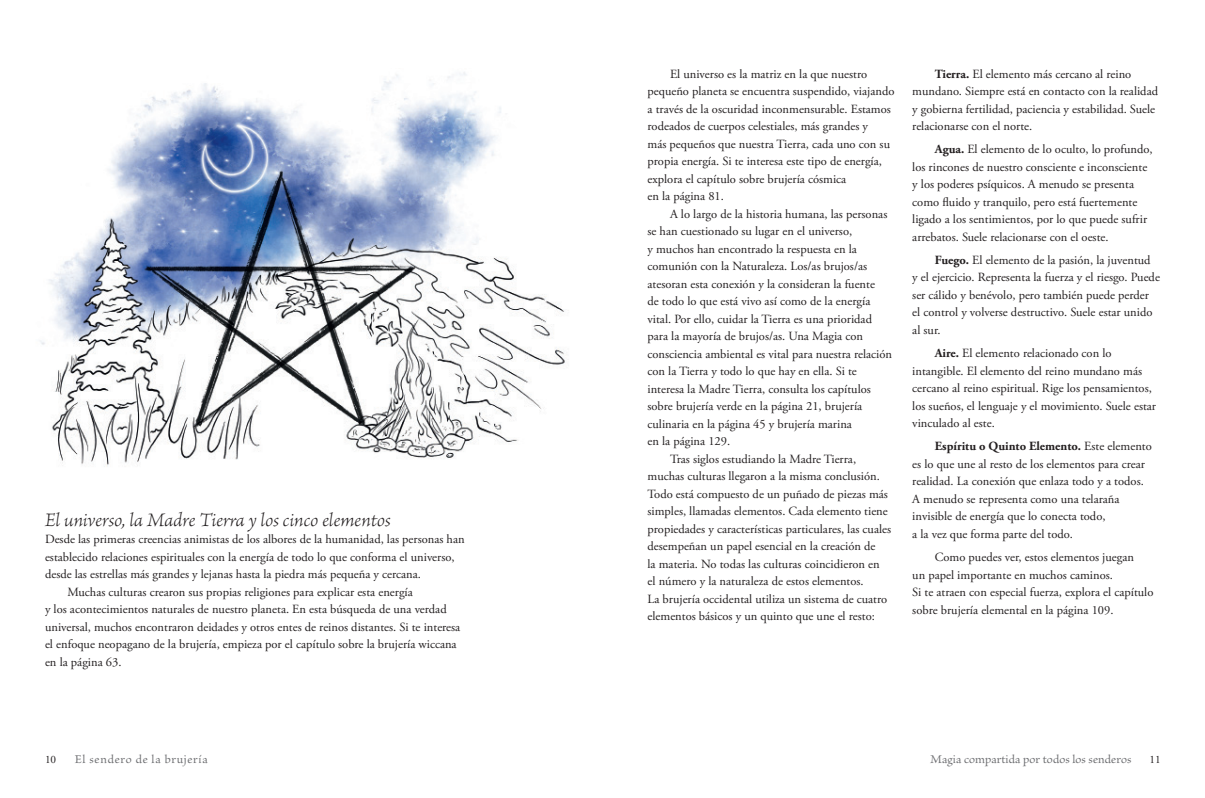
<style>
.page{position:relative;width:1205px;height:798px;background:#fff}
.page>*{position:absolute;margin:0;border:0;box-sizing:border-box;transform-origin:0 0}
.t1{font:italic 300 20px "Brioso Pro";color:#231f20}
.t2{font:12.5px/17.5px "Adobe Garamond Pro";color:#231f20}
.t3{font:12.5px "Brioso Pro";letter-spacing:.01em;color:#6c6d70}
.t4{font:12.5px "Brioso Pro";letter-spacing:.06em;color:#6c6d70}
.t5{font:11.25px "Adobe Garamond Pro";color:#231f20}
.s1{font-weight:700}
</style>
<div class="page">
<img style="left:40px;top:72px;width:525px;height:395px">
<h1 class="t1" style="left:45px;top:507px;width:347px">El universo, la Madre Tierra y los cinco elementos</h1>
<p class="t2" style="left:45px;top:530px;width:421px">Desde las primeras creencias animistas de los albores de la humanidad, las personas han</p>
<p class="t2" style="left:45px;top:548px;width:411px">establecido relaciones espirituales con la energía de todo lo que conforma el universo,</p>
<p class="t2" style="left:45px;top:565px;width:377px">desde las estrellas más grandes y lejanas hasta la piedra más pequeña y cercana.</p>
<p class="t2" style="left:68px;top:583px;width:347px">Muchas culturas crearon sus propias religiones para explicar esta energía</p>
<p class="t2" style="left:45px;top:600px;width:403px">y los acontecimientos naturales de nuestro planeta. En esta búsqueda de una verdad</p>
<p class="t2" style="left:45px;top:618px;width:417px">universal, muchos encontraron deidades y otros entes de reinos distantes. Si te interesa</p>
<p class="t2" style="left:45px;top:635px;width:413px">el enfoque neopagano de la brujería, empieza por el capítulo sobre la brujería wiccana</p>
<p class="t2" style="left:45px;top:653px;width:78px">en la página 63.</p>
<p class="t2" style="left:647px;top:65px;width:248px;text-indent:22px">El universo es la matriz en la que nuestro pequeño planeta se encuentra suspendido, viajando a través de la oscuridad inconmensurable. Estamos rodeados de cuerpos celestiales, más grandes y<br>más pequeños que nuestra Tierra, cada uno con su propia energía. Si te interesa este tipo de energía, explora el capítulo sobre brujería cósmica<br>en la página 81.</p>
<p class="t2" style="left:670px;top:205px;width:219px">A lo largo de la historia humana, las personas</p>
<p class="t2" style="left:647px;top:223px;width:206px">se han cuestionado su lugar en el universo,</p>
<p class="t2" style="left:647px;top:240px;width:211px">y muchos han encontrado la respuesta en la</p>
<p class="t2" style="left:647px;top:258px;width:221px">comunión con la Naturaleza. Los/as brujos/as</p>
<p class="t2" style="left:647px;top:275px;width:229px">atesoran esta conexión y la consideran la fuente</p>
<p class="t2" style="left:647px;top:293px;width:224px">de todo lo que está vivo así como de la energía</p>
<p class="t2" style="left:647px;top:310px;width:226px">vital. Por ello, cuidar la Tierra es una prioridad</p>
<p class="t2" style="left:647px;top:328px;width:217px">para la mayoría de brujos/as. Una Magia con</p>
<p class="t2" style="left:647px;top:345px;width:246px">consciencia ambiental es vital para nuestra relación</p>
<p class="t2" style="left:647px;top:363px;width:211px">con la Tierra y todo lo que hay en ella. Si te</p>
<p class="t2" style="left:647px;top:380px;width:225px">interesa la Madre Tierra, consulta los capítulos</p>
<p class="t2" style="left:647px;top:398px;width:216px">sobre brujería verde en la página 21, brujería</p>
<p class="t2" style="left:647px;top:415px;width:206px">culinaria en la página 45 y brujería marina</p>
<p class="t2" style="left:647px;top:433px;width:84px">en la página 129.</p>
<p class="t2" style="left:670px;top:450px;width:187px">Tras siglos estudiando la Madre Tierra,</p>
<p class="t2" style="left:647px;top:468px;width:234px">muchas culturas llegaron a la misma conclusión.</p>
<p class="t2" style="left:647px;top:485px;width:242px">Todo está compuesto de un puñado de piezas más</p>
<p class="t2" style="left:647px;top:503px;width:242px">simples, llamadas elementos. Cada elemento tiene</p>
<p class="t2" style="left:647px;top:520px;width:245px">propiedades y características particulares, las cuales</p>
<p class="t2" style="left:647px;top:538px;width:229px">desempeñan un papel esencial en la creación de</p>
<p class="t2" style="left:647px;top:555px;width:234px">la materia. No todas las culturas coincidieron en</p>
<p class="t2" style="left:647px;top:573px;width:217px">el número y la naturaleza de estos elementos.</p>
<p class="t2" style="left:647px;top:590px;width:241px">La brujería occidental utiliza un sistema de cuatro</p>
<p class="t2" style="left:647px;top:608px;width:229px">elementos básicos y un quinto que une el resto:</p>
<p class="t2" style="left:912px;top:65px;width:247px;text-indent:22px"><span class="s1">Tierra.</span> El elemento más cercano al reino mundano. Siempre está en contacto con la realidad y gobierna fertilidad, paciencia y estabilidad. Suele relacionarse con el norte.</p>
<p class="t2" style="left:912px;top:141px;width:242px;text-indent:22px"><span class="s1">Agua.</span> El elemento de lo oculto, lo profundo, los rincones de nuestro consciente e inconsciente y los poderes psíquicos. A menudo se presenta como fluido y tranquilo, pero está fuertemente ligado a los sentimientos, por lo que puede sufrir arrebatos. Suele relacionarse con el oeste.</p>
<p class="t2" style="left:912px;top:251px;width:249px;text-indent:22px"><span class="s1">Fuego.</span> El elemento de la pasión, la juventud<br>y el ejercicio. Representa la fuerza y el riesgo. Puede ser cálido y benévolo, pero también puede perder el control y volverse destructivo. Suele estar unido al sur.</p>
<p class="t2" style="left:912px;top:345px;width:245px;text-indent:22px"><span class="s1">Aire.</span> El elemento relacionado con lo intangible. El elemento del reino mundano más cercano al reino espiritual. Rige los pensamientos, los sueños, el lenguaje y el movimiento. Suele estar vinculado al este.</p>
<p class="t2" style="left:912px;top:438px;width:241px;text-indent:22px"><span class="s1">Espíritu o Quinto Elemento.</span> Este elemento es lo que une al resto de los elementos para crear realidad. La conexión que enlaza todo y a todos.<br>A menudo se representa como una telaraña invisible de energía que lo conecta todo,<br>a la vez que forma parte del todo.</p>
<p class="t2" style="left:912px;top:548px;width:242px;text-indent:22px">Como puedes ver, estos elementos juegan<br>un papel importante en muchos caminos.<br>Si te atraen con especial fuerza, explora el capítulo sobre brujería elemental en la página 109.</p>
<p class="t5" style="left:45px;top:752px;width:13px">10</p>
<p class="t4" style="left:75px;top:752px;width:134px">El sendero de la brujería</p>
<p class="t3" style="left:930px;top:752px;width:203px">Magia compartida por todos los senderos</p>
<p class="t5" style="left:1149px;top:752px;width:13px">11</p>
</div>
